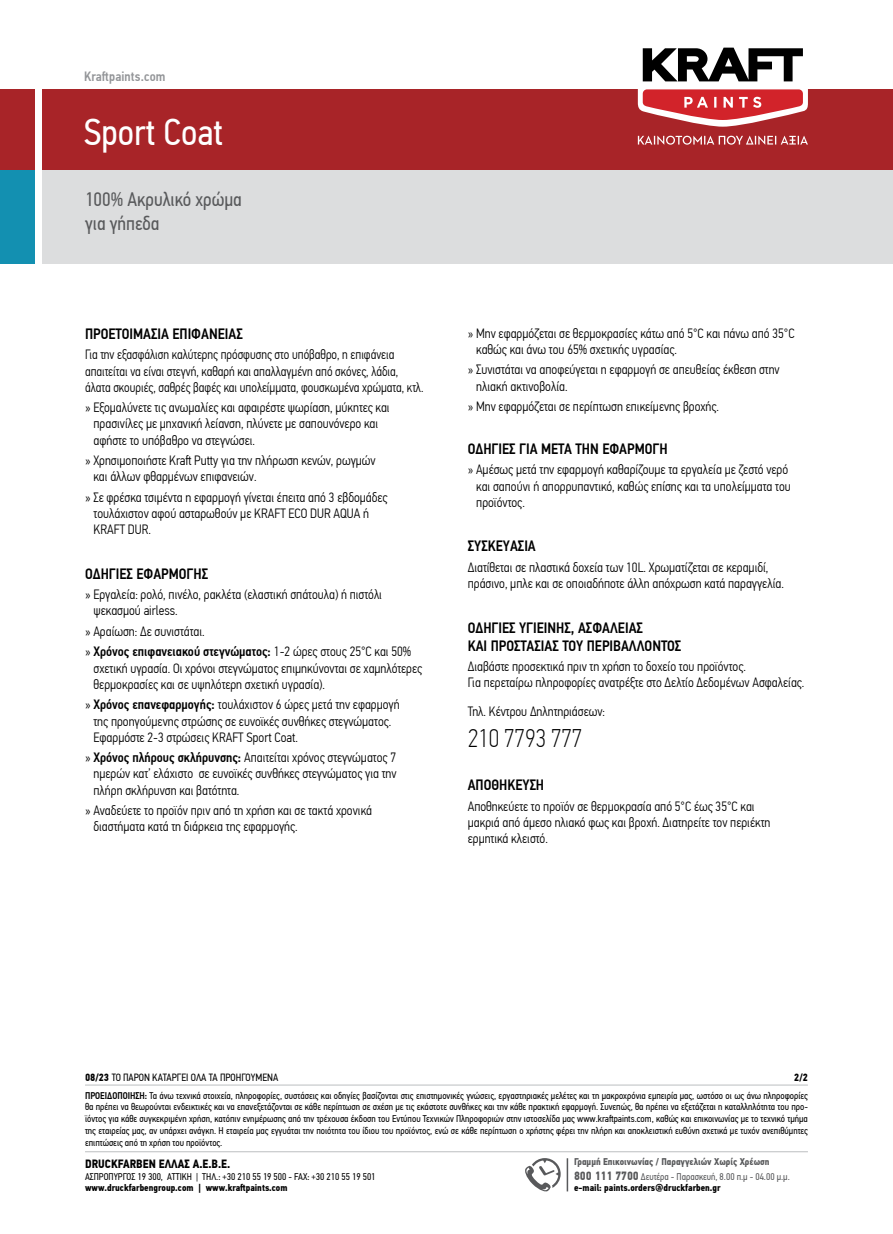
<style>
.page{position:relative;width:893px;height:1234px;background:#fff}
.page>*{position:absolute;margin:0;border:0;box-sizing:border-box;transform-origin:0 0}
.t1{font:37.5px "PF Din Text Cond Pro";color:#fff}
.t2{font:100 25.5px "PF Din Text Cond Pro";color:#000}
.t3{font:19.5px/23.4px "PF Din Text Cond Pro";color:#58595b}
.t4{font:500 15px/18px "PF Din Text Cond Pro";color:#000}
.t5{font:300 13.5px/16.2px "PF Din Text Cond Pro";color:#000}
.t6{font:300 13.5px/16.2px "PF Din Text Cond Pro";color:#000;scale:.96 1}
.t7{font:500 13.5px "PF Din Text Cond Pro";letter-spacing:.01em;color:#939598}
.t8{font:700 12px "PF Din Text Cond Pro";color:#000}
.t9{font:10.5px "PF Din Text Cond Pro";color:#000}
.t10{font:700 10.5px "PF Din Text Cond Pro";color:#000}
.t11{font:9.75px/11.7px "PF Din Text Cond Pro";color:#000;text-align:justify}
.t12{font:700 9.75px/14.4px "PF Din Text Cond Pro";color:#58595b}
.t13{font:700 9.75px "PF Din Text Cond Pro";color:#000}
.s1{font-weight:500}
.s2{font-weight:700}
.s3{font-size:12px}
.s4{font-weight:400}
</style>
<div class="page">
<div style="left:43px;top:89px;width:850px;height:81px;background:#a82428"></div>
<div style="left:0;top:89px;width:34px;height:81px;background:#a82428"></div>
<svg style="left:638px;top:47px;width:170px;height:80px"></svg>
<svg style="left:638px;top:136px;width:170px;height:9px"></svg>
<div style="left:43px;top:170px;width:850px;height:94px;background:#dcddde"></div>
<hr style="left:85px;top:1151px;width:723px;height:1px;background:#bcbec0">
<svg style="left:525px;top:1158px;width:36px;height:34px"></svg>
<hr style="left:567px;top:1157px;width:1px;height:34px;background:#58595b">
<hr style="left:85px;top:1084px;width:723px;height:1px;background:#bcbec0">
<div style="left:0;top:170px;width:34px;height:94px;background:#1390b1"></div>
<p class="t7" style="left:84px;top:69px;width:83px">Kraftpaints.com</p>
<h1 class="t1" style="left:84px;top:109px;width:141px">Sport Coat</h1>
<h3 class="t3" style="left:85px;top:188px;width:158px">100% Ακρυλικό χρώμα για γήπεδα</h3>
<p class="t4" style="left:85px;top:325px;width:159px">ΠΡΟΕΤΟΙΜΑΣΙΑ ΕΠΙΦΑΝΕΙΑΣ</p>
<p class="t6" style="left:85px;top:346px;width:354px">Για την εξασφάλιση καλύτερης πρόσφυσης στο υπόβαθρο, η επιφάνεια απαιτείται να είναι στεγνή, καθαρή και απαλλαγμένη από σκόνες, λάδια, άλατα σκουριές, σαθρές βαφές και υπολείμματα, φουσκωμένα χρώματα, κτλ.</p>
<p class="t5" style="left:94px;top:399px;width:298px;text-indent:-9px">» Εξομαλύνετε τις ανωμαλίες και αφαιρέστε ψωρίαση, μύκητες και πρασινίλες με μηχανική λείανση, πλύνετε με σαπουνόνερο και αφήστε το υπόβαθρο να στεγνώσει.</p>
<p class="t5" style="left:94px;top:452px;width:284px;text-indent:-9px">» Χρησιμοποιήστε Kraft Putty για την πλήρωση κενών, ρωγμών και άλλων φθαρμένων επιφανειών.</p>
<p class="t5" style="left:94px;top:489px;width:296px;text-indent:-9px">» Σε φρέσκα τσιμέντα η εφαρμογή γίνεται έπειτα από 3 εβδομάδες τουλάχιστον αφού ασταρωθούν με KRAFT ECO DUR AQUA ή<br>KRAFT DUR.</p>
<p class="t4" style="left:85px;top:564px;width:125px">ΟΔΗΓΙΕΣ ΕΦΑΡΜΟΓΗΣ</p>
<p class="t5" style="left:94px;top:586px;width:290px;text-indent:-9px">» Εργαλεία: ρολό, πινέλο, ρακλέτα (ελαστική σπάτουλα) ή πιστόλι ψεκασμού airless.</p>
<p class="t5" style="left:85px;top:621px;width:328px;line-height:20.4px">» Αραίωση: Δε συνιστάται.<br>» <span class="s1">Χρόνος επιφανειακού στεγνώματος:</span> 1-2 ώρες στους 25°C και 50%</p>
<p class="t5" style="left:94px;top:659px;width:330px">σχετική υγρασία. Οι χρόνοι στεγνώματος επιμηκύνονται σε χαμηλότερες θερμοκρασίες και σε υψηλότερη σχετική υγρασία).</p>
<p class="t5" style="left:94px;top:696px;width:308px;text-indent:-9px">» <span class="s1">Χρόνος επανεφαρμογής:</span> τουλάχιστον 6 ώρες μετά την εφαρμογή της προηγούμενης στρώσης σε ευνοϊκές συνθήκες στεγνώματος.<br>Εφαρμόστε 2-3 στρώσεις KRAFT Sport Coat.</p>
<p class="t5" style="left:94px;top:749px;width:304px;text-align:justify;text-indent:-9px">» <span class="s1">Χρόνος πλήρους σκλήρυνσης:</span> Απαιτείται χρόνος στεγνώματος 7 ημερών κατ’ ελάχιστο σε ευνοϊκές συνθήκες στεγνώματος για την πλήρη σκλήρυνση και βατότητα.</p>
<p class="t5" style="left:94px;top:802px;width:280px;text-indent:-9px">» Αναδεύετε το προϊόν πριν από τη χρήση και σε τακτά χρονικά διαστήματα κατά τη διάρκεια της εφαρμογής.</p>
<p class="t5" style="left:476px;top:325px;width:320px;text-indent:-9px">» Μην εφαρμόζεται σε θερμοκρασίες κάτω από 5°C και πάνω από 35°C καθώς και άνω του 65% σχετικής υγρασίας.</p>
<p class="t5" style="left:476px;top:362px;width:305px;text-indent:-9px">» Συνιστάται να αποφεύγεται η εφαρμογή σε απευθείας έκθεση στην ηλιακή ακτινοβολία.</p>
<p class="t5" style="left:468px;top:398px;width:253px">» Μην εφαρμόζεται σε περίπτωση επικείμενης βροχής.</p>
<p class="t4" style="left:468px;top:440px;width:201px">ΟΔΗΓΙΕΣ ΓΙΑ ΜΕΤΑ ΤΗΝ ΕΦΑΡΜΟΓΗ</p>
<p class="t5" style="left:476px;top:461px;width:316px;text-indent:-9px">» Αμέσως μετά την εφαρμογή καθαρίζουμε τα εργαλεία με ζεστό νερό και σαπούνι ή απορρυπαντικό, καθώς επίσης και τα υπολείμματα του προϊόντος.</p>
<p class="t4" style="left:468px;top:537px;width:70px">ΣΥΣΚΕΥΑΣΙΑ</p>
<p class="t5" style="left:468px;top:559px;width:318px">Διατίθεται σε πλαστικά δοχεία των 10L. Χρωματίζεται σε κεραμιδί, πράσινο, μπλε και σε οποιαδήποτε άλλη απόχρωση κατά παραγγελία.</p>
<p class="t4" style="left:468px;top:618px;width:215px">ΟΔΗΓΙΕΣ ΥΓΙΕΙΝΗΣ, ΑΣΦΑΛΕΙΑΣ<br>ΚΑΙ ΠΡΟΣΤΑΣΙΑΣ ΤΟΥ ΠΕΡΙΒΑΛΛΟΝΤΟΣ</p>
<p class="t5" style="left:468px;top:658px;width:338px">Διαβάστε προσεκτικά πριν τη χρήση το δοχείο του προϊόντος.<br>Για περεταίρω πληροφορίες ανατρέξτε στο Δελτίο Δεδομένων Ασφαλείας.</p>
<p class="t5" style="left:468px;top:703px;width:139px">Τηλ. Κέντρου Δηλητηριάσεων:</p>
<h2 class="t2" style="left:468px;top:723px;width:116px">210 7793 777</h2>
<p class="t4" style="left:468px;top:776px;width:78px">ΑΠΟΘΗΚΕΥΣΗ</p>
<p class="t5" style="left:468px;top:798px;width:304px">Αποθηκεύετε το προϊόν σε θερμοκρασία από 5°C έως 35°C και μακριά από άμεσο ηλιακό φως και βροχή. Διατηρείτε τον περιέκτη ερμητικά κλειστό.</p>
<p class="t9" style="left:85px;top:1070px;width:195px"><span class="s2">08/23</span> ΤΟ ΠΑΡΟΝ ΚΑΤΑΡΓΕΙ ΟΛΑ ΤΑ ΠΡΟΗΓΟΥΜΕΝΑ</p>
<p class="t10" style="left:794px;top:1070px;width:15px">2/2</p>
<p class="t11" style="left:85px;top:1089px;width:724px"><span class="s1">ΠΡΟΕΙΔΟΠΟIΗΣΗ:</span> Τα άνω τεχνικά στοιχεία, πληροφορίες, συστάσεις και οδηγίες βασίζονται στις επιστημονικές γνώσεις, εργαστηριακές μελέτες και τη μακροχρόνια εμπειρία μας, ωστόσο οι ως άνω πληροφορίες θα πρέπει να θεωρούνται ενδεικτικές και να επανεξετάζονται σε κάθε περίπτωση σε σχέση με τις εκάστοτε συνθήκες και την κάθε πρακτική εφαρμογή. Συνεπώς, θα πρέπει να εξετάζεται η καταλληλότητα του προ&shy;ϊόντος για κάθε συγκεκριμένη χρήση, κατόπιν ενημέρωσης από την τρέχουσα έκδοση του Εντύπου Τεχνικών Πληροφοριών στην ιστοσελίδα μας www.kraftpaints.com, καθώς και επικοινωνίας με το τεχνικό τμήμα της εταιρείας μας, αν υπάρχει ανάγκη. Η εταιρεία μας εγγυάται την ποιότητα του ίδιου του προϊόντος, ενώ σε κάθε περίπτωση ο χρήστης φέρει την πλήρη και αποκλειστική ευθύνη σχετικά με τυχόν ανεπιθύμητες επιπτώσεις από τη χρήση του προϊόντος.</p>
<p class="t8" style="left:85px;top:1156px;width:147px">DRUCKFARBEN ΕΛΛΑΣ Α.Ε.Β.Ε.</p>
<p class="t11" style="left:85px;top:1170px;width:292px">ΑΣΠΡΟΠΥΡΓΟΣ 19 300, ΑΤΤΙΚΗ | TΗΛ.: +30 210 55 19 500 - FAX: +30 210 55 19 501</p>
<p class="t13" style="left:85px;top:1181px;width:204px">www.druckfarbengroup.com | www.kraftpaints.com</p>
<p class="t12" style="left:574px;top:1154px;width:217px">Γραμμή Επικοινωνίας / Παραγγελιών Χωρίς Χρέωση<br><span class="s3">800 111 7700</span> <span class="s4">Δευτέρα - Παρασκευή, 8.00 π.μ - 04.00 μ.μ.</span></p>
<p class="t13" style="left:574px;top:1181px;width:148px">e-mail: paints.orders@druckfarben.gr</p>
</div>
